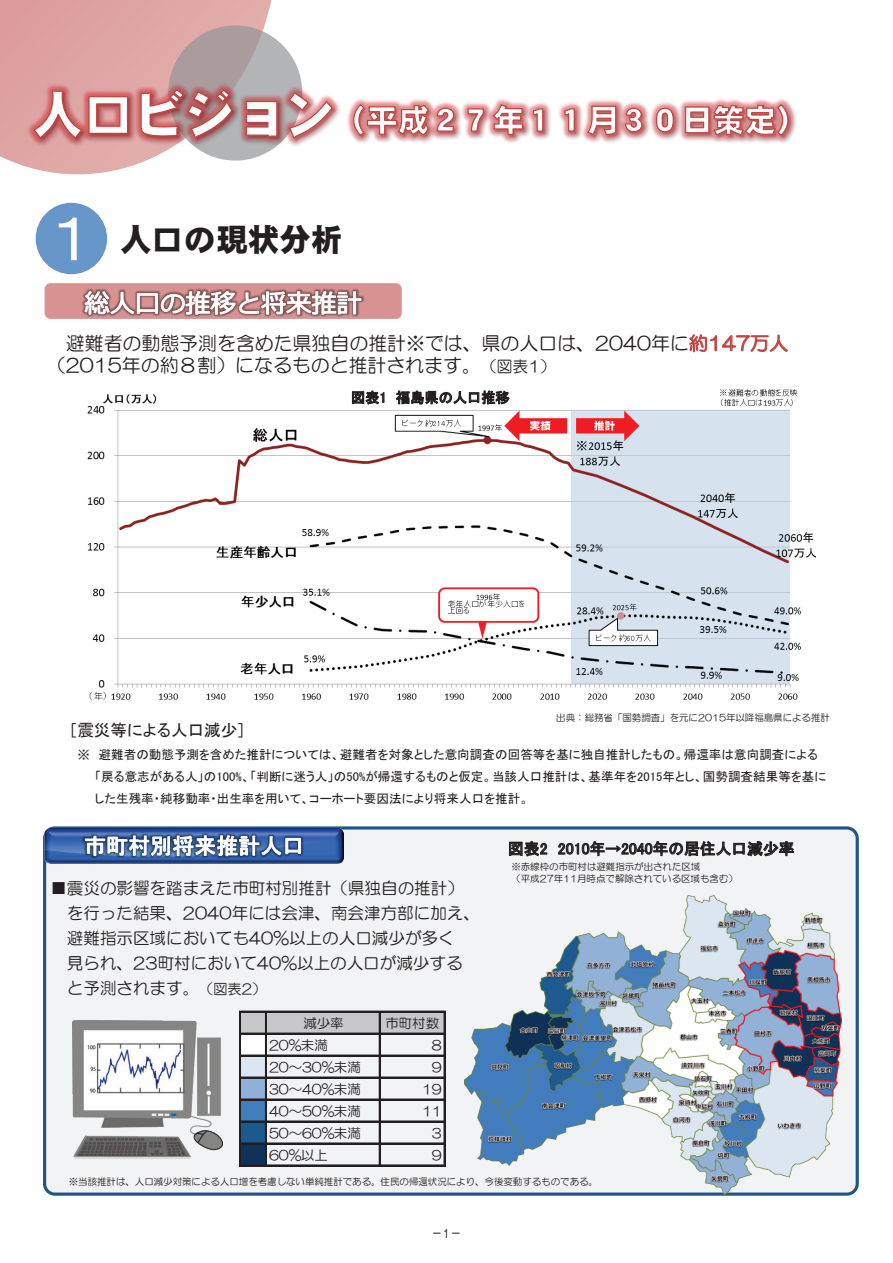
<style>
.page{position:relative;width:893px;height:1263px;background:#fff}
.page>*{position:absolute;margin:0;border:0;box-sizing:border-box;transform-origin:0 0}
.t1{font:63px "MS P Gothic";color:#fff}
.t2{font:31.5px "DH Gothic EB WINP RKSJ H";color:#231f20}
.t3{font:18.9px "HG Maru Gothic MPRO";color:#231f20}
.t4{font:16.5px/25.2px "HG Maru Gothic MPRO";color:#231f20}
.t5{font:16.5px "MS P Gothic";color:#231f20}
.t6{font:15.75px "MS P Gothic";color:#231f20}
.t7{font:15.75px "HG Maru Gothic MPRO";color:#231f20}
.t8{font:14.1px "MS P Gothic";letter-spacing:.005em;color:#231f20}
.t9{font:14.1px "HG Maru Gothic MPRO";color:#231f20}
.t10{font:13.5px "HG Maru Gothic MPRO";letter-spacing:-.015em;color:#231f20}
.t11{font:500 12.75px "Gothic BBB";color:#231f20;scale:.8 1}
.t12{font:12.6px/22px "MS P Gothic";color:#231f20}
.t13{font:9.45px/11.4px "HG Maru Gothic MPRO";color:#231f20}
.s1{color:#c14542}
.s2{font-size:15.75px}
.s3{font-size:14.1px}
</style>
<div class="page">
<div style="left:0;top:0;width:271px;height:165px;background:#dea4a2"></div>
<svg style="left:168px;top:25px;width:134px;height:136px;background:#ada2a3"></svg>
<div style="left:43px;top:826px;width:816px;height:370px;background:#f2f3f4;border:3px solid #1f5587;border-radius:10px"></div>
<div style="left:36px;top:203px;width:71px;height:71px;background:#6796c9;border-radius:50%"></div>
<img style="left:87px;top:389px;width:729px;height:312px">
<svg style="left:352px;top:391px;width:32px;height:13px"></svg>
<svg style="left:396px;top:390px;width:114px;height:14px"></svg>
<img style="left:44px;top:826px;width:300px;height:51px">
<img style="left:67px;top:826px;width:220px;height:49px">
<svg style="left:85px;top:835px;width:202px;height:32px"></svg>
<img style="left:287px;top:826px;width:40px;height:51px">
<img style="left:21px;top:64px;width:284px;height:111px">
<img style="left:306px;top:99px;width:472px;height:42px">
<img style="left:779px;top:99px;width:17px;height:41px">
<svg style="left:32px;top:88px;width:302px;height:52px"></svg>
<svg style="left:352px;top:103px;width:437px;height:40px"></svg>
<div style="left:45px;top:283px;width:357px;height:36px;background:#d79291;border-radius:6px"></div>
<img style="left:65px;top:283px;width:316px;height:34px">
<svg style="left:85px;top:291px;width:276px;height:24px;background:#c7aaa9"></svg>
<img style="left:464px;top:895px;width:380px;height:299px">
<div style="left:241px;top:1012px;width:204px;height:22px;background:#c7c8ca"></div>
<div style="left:241px;top:1033px;width:26px;height:23px;background:#fff"></div>
<div style="left:241px;top:1055px;width:26px;height:23px;background:#dae7f2"></div>
<div style="left:241px;top:1077px;width:26px;height:23px;background:#90b0d7"></div>
<div style="left:241px;top:1099px;width:26px;height:23px;background:#417cbc"></div>
<div style="left:241px;top:1121px;width:26px;height:23px;background:#1c598e"></div>
<div style="left:241px;top:1143px;width:26px;height:23px;background:#113258"></div>
<hr style="left:239px;top:1011px;width:1px;height:155px;background:#231f20">
<hr style="left:240px;top:1011px;width:1px;height:155px;background:#231f20">
<hr style="left:265px;top:1012px;width:2px;height:154px;background:#231f20">
<hr style="left:379px;top:1012px;width:1px;height:154px;background:#231f20">
<hr style="left:444px;top:1012px;width:1px;height:154px;background:#231f20">
<hr style="left:241px;top:1011px;width:204px;height:1px;background:#231f20">
<hr style="left:241px;top:1033px;width:204px;height:1px;background:#231f20">
<hr style="left:241px;top:1055px;width:204px;height:1px;background:#231f20">
<hr style="left:241px;top:1077px;width:204px;height:1px;background:#231f20">
<hr style="left:241px;top:1099px;width:204px;height:1px;background:#231f20">
<hr style="left:241px;top:1121px;width:204px;height:1px;background:#231f20">
<hr style="left:241px;top:1143px;width:204px;height:1px;background:#231f20">
<hr style="left:241px;top:1165px;width:204px;height:1px;background:#231f20">
<svg style="left:509px;top:841px;width:38px;height:15px"></svg>
<svg style="left:558px;top:841px;width:236px;height:15px"></svg>
<svg style="left:689px;top:334px;width:98px;height:19px"></svg>
<img style="left:72px;top:1020px;width:150px;height:138px">
<h1 class="t1" style="left:50px;top:207px;width:45px">１</h1>
<h2 class="t2" style="left:120px;top:224px;width:224px">人口の現状分析</h2>
<h3 class="t3" style="left:66px;top:334px;width:724px">避難者の動態予測を含めた県独自の推計※では、県の人口は、2040年に<span class="s1">約147万人</span></h3>
<p class="t7" style="left:497px;top:358px;width:61px">図表1(</p>
<h3 class="t3" style="left:47px;top:356px;width:451px">（2015年の約８割）になるものと推計されます。<span class="s2">（</span></h3>
<p class="t8" style="left:351px;top:390px;width:37px">図表1</p>
<p class="t8" style="left:396px;top:390px;width:115px">福島県の人口推移</p>
<p class="t13" style="left:556px;top:712px;width:275px">出典：総務省「国勢調査」を元に2015年以降福島県による推計</p>
<h3 class="t5" style="left:69px;top:722px;width:178px">［震災等による人口減少[</h3>
<p class="t12" style="left:99px;top:744px;width:721px">避難者の動態予測を含めた推計については、避難者を対象とした意向調査の回答等を基に独自推計したもの。帰還率は意向調査による</p>
<p class="t12" style="left:78px;top:744px;width:14px">※</p>
<p class="t12" style="left:95px;top:766px;width:733px">「戻る意志がある人の」 100%、「判断に迷う人の」 50%が帰還するものと仮定。当該人口推計は、基準年を2015年とし、国勢調査結果等を基にした生残率・純移動率・出生率を用いて、コーホート要因法により将来人口を推計。</p>
<h3 class="t4" style="left:67px;top:875px;width:414px;text-indent:-17px">■震災の影響を踏まえた市町村別推計（県独自の推計(を行った結果、2040年には会津、南会津方部に加え、避難指示区域においても40%以上の人口減少が多く<br>見られ、23町村において40%以上の人口が減少する</h3>
<p class="t9" style="left:213px;top:982px;width:55px">図表2(</p>
<h3 class="t4" style="left:67px;top:976px;width:148px">と予測されます。<span class="s3">（</span></h3>
<p class="t10" style="left:303px;top:1016px;width:42px">減少率</p>
<p class="t10" style="left:385px;top:1016px;width:55px">市町村数</p>
<p class="t10" style="left:269px;top:1038px;width:60px">20%未満</p>
<p class="t10" style="left:432px;top:1038px;width:11px">8</p>
<p class="t10" style="left:269px;top:1060px;width:93px">20～30%未満</p>
<p class="t10" style="left:432px;top:1060px;width:11px">9</p>
<p class="t10" style="left:269px;top:1082px;width:93px">30～40%未満</p>
<p class="t10" style="left:422px;top:1082px;width:21px">19</p>
<p class="t10" style="left:269px;top:1104px;width:93px">40～50%未満</p>
<p class="t10" style="left:422px;top:1104px;width:21px">11</p>
<p class="t10" style="left:269px;top:1126px;width:93px">50～60%未満</p>
<p class="t10" style="left:432px;top:1126px;width:11px">3</p>
<p class="t10" style="left:269px;top:1148px;width:60px">60%以上</p>
<p class="t10" style="left:432px;top:1148px;width:11px">9</p>
<p class="t6" style="left:508px;top:841px;width:41px">図表2</p>
<p class="t6" style="left:558px;top:841px;width:238px">2010年→2040年の居住人口減少率</p>
<p class="t13" style="left:511px;top:861px;width:228px">※赤線枠の市町村は避難指示が出された区域<br>（平成27年11月時点で解除されている区域も含む(</p>
<p class="t13" style="left:69px;top:1175px;width:531px">※当該推計は、人口減少対策による人口増を考慮しない単純推計である。住民の帰還状況により、今後変動するものである。</p>
<p class="t11" style="left:432px;top:1226px;width:38px">ー ー1</p>
</div>
